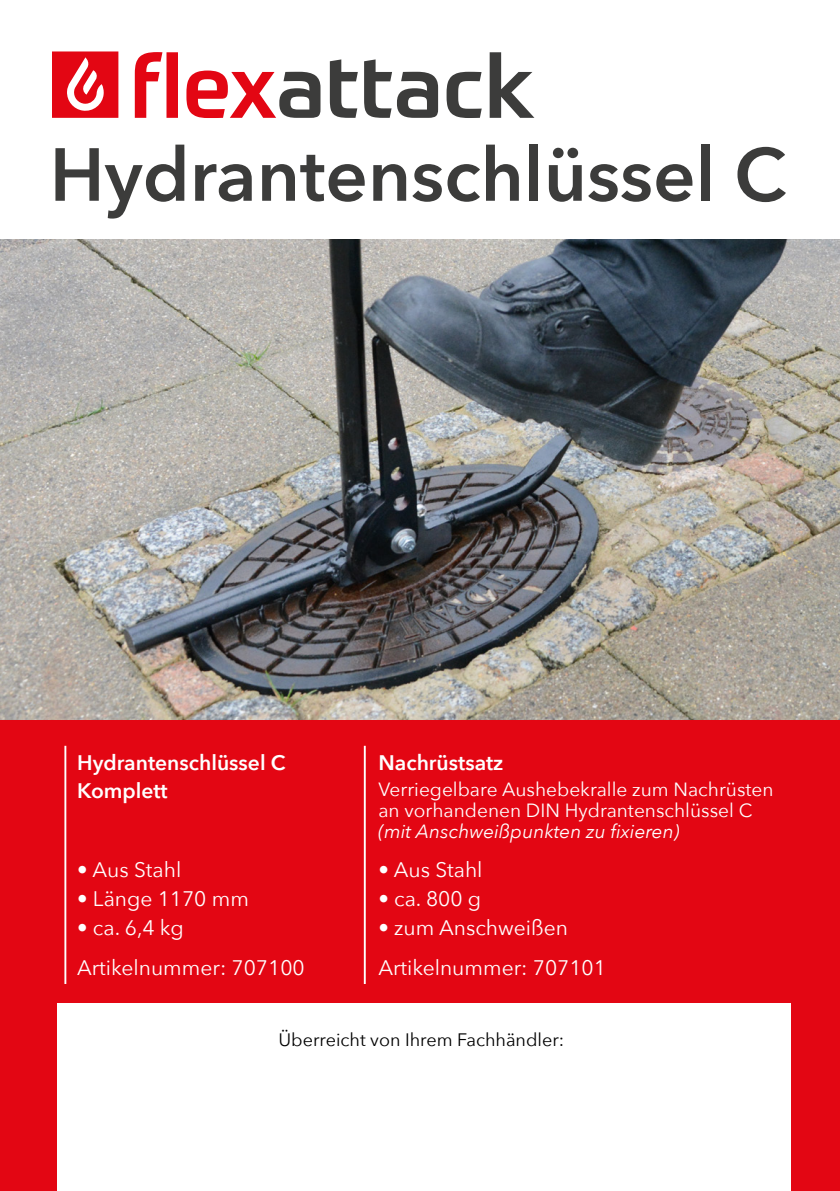
<style>
.page{position:relative;width:840px;height:1191px;background:#fff}
.page>*{position:absolute;margin:0;border:0;box-sizing:border-box;transform-origin:0 0}
.t1{font:600 74.2px "Avenir Next LT Pro";color:#3c3c3b}
.t2{font:21px/40.6px "Avenir Next";color:#fff}
.t3{font:600 21px/28.6px "Avenir Next";color:#fff}
.t4{font:19.2px/21px "Avenir Next";color:#fff}
.t5{font:italic 19.2px "Avenir Next";color:#fff}
.t6{font:18px "Avenir Next";color:#000}
</style>
<div class="page">
<svg style="left:135px;top:52px;width:43px;height:66px"></svg>
<svg style="left:186px;top:71px;width:134px;height:47px"></svg>
<svg style="left:329px;top:59px;width:28px;height:59px"></svg>
<svg style="left:364px;top:59px;width:74px;height:59px"></svg>
<svg style="left:446px;top:72px;width:35px;height:46px"></svg>
<svg style="left:489px;top:52px;width:45px;height:66px"></svg>
<svg style="left:52px;top:51px;width:66px;height:67px;background:#e8333e"></svg>
<img style="left:0;top:240px;width:839px;height:480px">
<div style="left:0;top:720px;width:839px;height:471px;background:#e30613"></div>
<div style="left:57px;top:1003px;width:732px;height:188px;background:#fff"></div>
<hr style="left:363px;top:746px;width:2px;height:238px;background:#fff">
<hr style="left:64px;top:746px;width:2px;height:238px;background:#fff">
<h1 class="t1" style="left:50px;top:130px;width:737px">Hydrantenschlüssel C</h1>
<p class="t3" style="left:77px;top:747px;width:210px">Hydrantenschlüssel C<br>Komplett</p>
<p class="t2" style="left:77px;top:849px;width:106px">• Aus Stahl</p>
<p class="t2" style="left:77px;top:877px;width:173px">• Länge 1170 mm</p>
<p class="t2" style="left:77px;top:906px;width:229px">• ca. 6,4 kg<br>Artikelnummer: 707100</p>
<p class="t3" style="left:378px;top:747px;width:126px">Nachrüstsatz</p>
<p class="t4" style="left:378px;top:778px;width:396px">Verriegelbare Aushebekralle zum Nachrüsten an vorhandenen DIN Hydrantenschlüssel C</p>
<p class="t5" style="left:378px;top:815px;width:302px">(mit Anschweißpunkten zu fixieren)</p>
<p class="t2" style="left:378px;top:849px;width:106px">• Aus Stahl</p>
<p class="t2" style="left:378px;top:877px;width:104px">• ca. 800 g</p>
<p class="t2" style="left:378px;top:906px;width:229px">• zum Anschweißen<br>Artikelnummer: 707101</p>
<p class="t6" style="left:278px;top:1024px;width:287px">Überreicht von Ihrem Fachhändler:</p>
</div>
